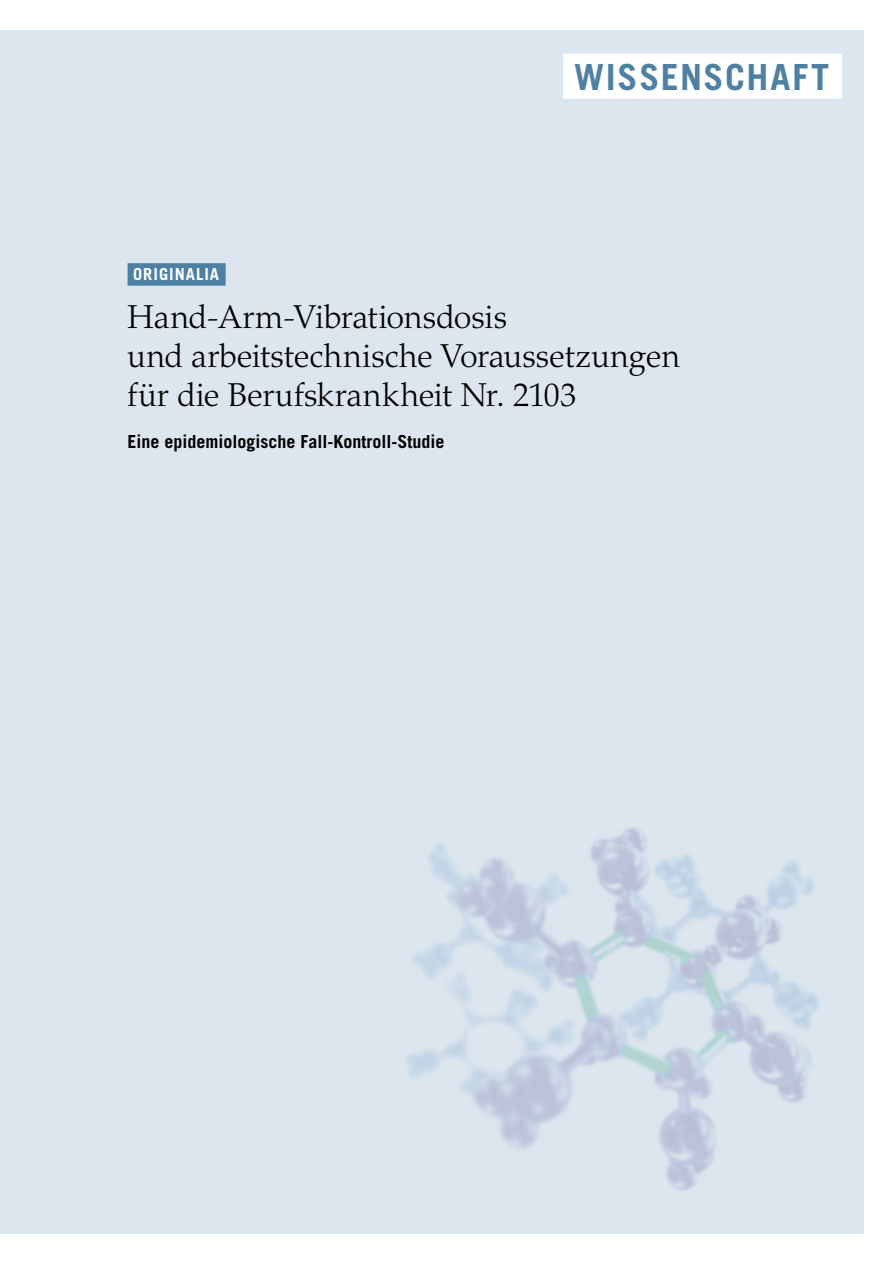
<style>
.page{position:relative;width:893px;height:1263px;background:#fff}
.page>*{position:absolute;margin:0;border:0;box-sizing:border-box;transform-origin:0 0}
.t1{font:700 36px "Trade Gothic LT Std";letter-spacing:.045em;color:#4e80a3}
.t2{font:300 33px/39px "Palatino LT Std";letter-spacing:-.005em;color:#000}
.t3{font:700 18px "Trade Gothic LT Std";color:#000}
.t4{font:700 16.5px "Trade Gothic LT Std";letter-spacing:.06em;color:#fff}
</style>
<div class="page">
<div style="left:0;top:30px;width:863px;height:1203px;background:#dde6ee"></div>
<div style="left:563px;top:54px;width:279px;height:45px;background:#fff"></div>
<div style="left:128px;top:263px;width:98px;height:23px;background:#4e80a3"></div>
<img style="left:407px;top:828px;width:412px;height:363px">
<p class="t1" style="left:574px;top:55px;width:257px">WISSENSCHAFT</p>
<p class="t4" style="left:133px;top:264px;width:87px">ORIGINALIA</p>
<p class="t2" style="left:128px;top:298px;width:554px">Hand-Arm-Vibrationsdosis<br>und arbeitstechnische Voraussetzungen für die Berufskrankheit Nr. 2103</p>
<p class="t3" style="left:128px;top:431px;width:319px">Eine epidemiologische Fall-Kontroll-Studie</p>
</div>
